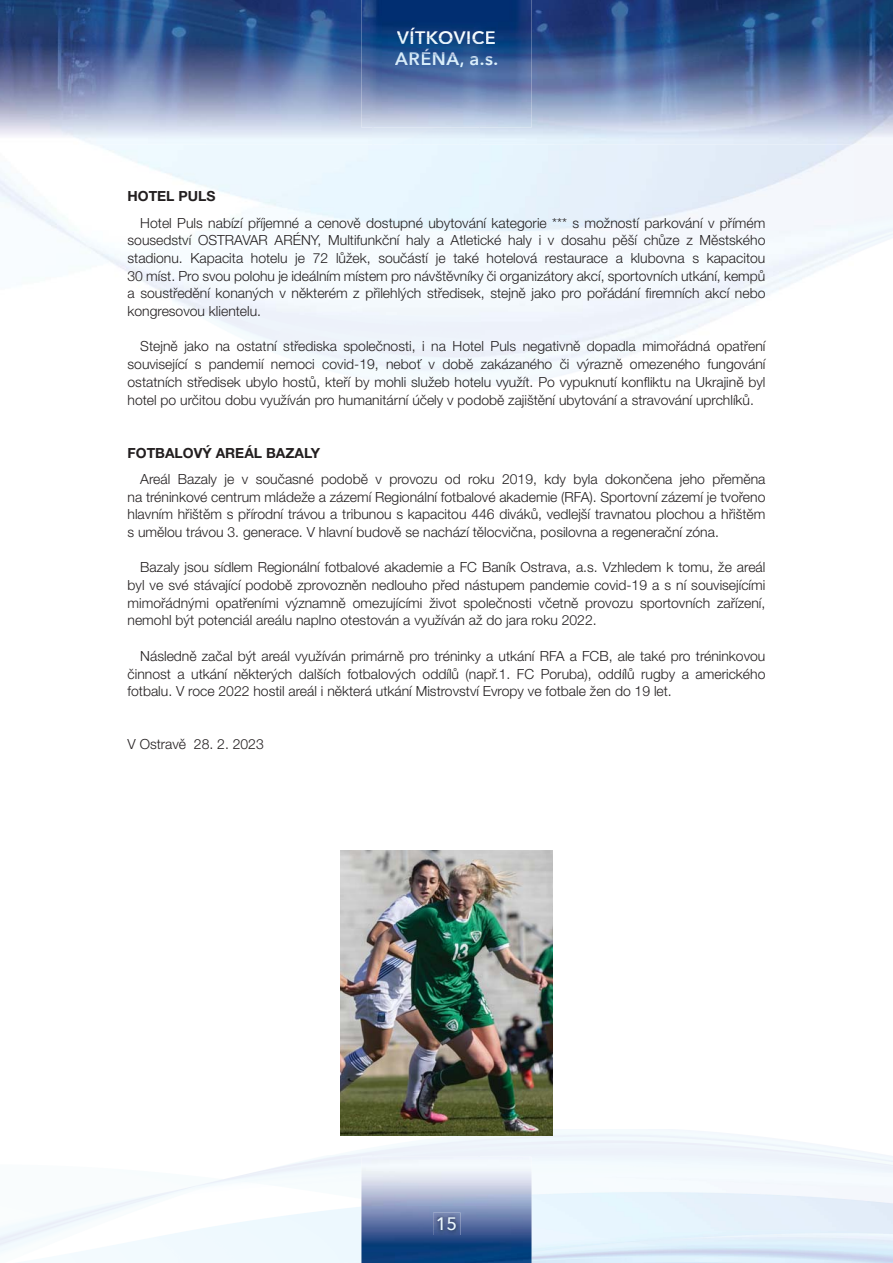
<style>
.page{position:relative;width:893px;height:1263px;background:#fff}
.page>*{position:absolute;margin:0;border:0;box-sizing:border-box;transform-origin:0 0}
.t1{font:600 18px/21.6px "Avenir Next";letter-spacing:.03em;color:#f8fcff}
.t2{font:500 18px "Avenir Next";color:#ecf8fe}
.t3{font:300 13.95px/17.7px "Helvetica Neue LT Pro";color:#231f20;text-align:justify}
.t4{font:700 13.95px "Helvetica Neue LT Pro";color:#231f20}
.s1{color:#f7fcfd}
.s2{color:#d6ebf9}
.s3{color:#d8edfa}
.s4{color:#cfdcf1}
.s5{color:#dbf0fc}
.s6{color:#cfdef2}
.s7{color:#ddf2fd}
.s8{color:#def2fd}
</style>
<div class="page">
<img style="left:480px;top:0;width:413px;height:145px">
<img style="left:0;top:0;width:372px;height:145px">
<img style="left:361px;top:0;width:170px;height:128px">
<img style="left:397px;top:27px;width:99px;height:17px">
<img style="left:395px;top:49px;width:102px;height:18px">
<img style="left:0;top:1135px;width:373px;height:128px">
<img style="left:480px;top:1129px;width:413px;height:43px">
<img style="left:373px;top:1135px;width:107px;height:22px">
<img style="left:361px;top:1157px;width:170px;height:106px">
<img style="left:433px;top:1213px;width:28px;height:22px">
<img style="left:437px;top:1217px;width:19px;height:13px">
<img style="left:340px;top:850px;width:213px;height:285px">
<p class="t1" style="left:395px;top:27px;width:105px">VÍ<span class="s1">TK</span>OVICE<br><span class="s2">AR</span><span class="s3">ÉN</span><span class="s4">A</span><span class="s5">,</span> <span class="s6">a</span><span class="s7">.s</span><span class="s8">.</span></p>
<p class="t4" style="left:128px;top:191px;width:89px">HOTEL PULS</p>
<p class="t3" style="left:128px;top:215px;width:639px;text-indent:13px">Hotel Puls nabízí příjemné a cenově dostupné ubytování kategorie *** s možností parkování v přímém sousedství OSTRAVAR ARÉNY, Multifunkční haly a Atletické haly i v dosahu pěší chůze z Městského stadionu. Kapacita hotelu je 72 lůžek, součástí je také hotelová restaurace a klubovna s kapacitou 30 míst. Pro svou polohu je ideálním místem pro návštěvníky či organizátory akcí, sportovních utkání, kempů a soustředění konaných v některém z přilehlých středisek, stejně jako pro pořádání firemních akcí nebo kongresovou klientelu.</p>
<p class="t3" style="left:128px;top:339px;width:639px;text-indent:13px">Stejně jako na ostatní střediska společnosti, i na Hotel Puls negativně dopadla mimořádná opatření související s pandemií nemoci covid-19, neboť v době zakázaného či výrazně omezeného fungování ostatních středisek ubylo hostů, kteří by mohli služeb hotelu využít. Po vypuknutí konfliktu na Ukrajině byl hotel po určitou dobu využíván pro humanitární účely v podobě zajištění ubytování a stravování uprchlíků.</p>
<p class="t4" style="left:128px;top:448px;width:194px">FOTBALOVÝ AREÁL BAZALY</p>
<p class="t3" style="left:128px;top:472px;width:639px;text-indent:13px">Areál Bazaly je v současné podobě v provozu od roku 2019, kdy byla dokončena jeho přeměna na tréninkové centrum mládeže a zázemí Regionální fotbalové akademie (RFA). Sportovní zázemí je tvořeno hlavním hřištěm s přírodní trávou a tribunou s kapacitou 446 diváků, vedlejší travnatou plochou a hřištěm s umělou trávou 3. generace. V hlavní budově se nachází tělocvična, posilovna a regenerační zóna.</p>
<p class="t3" style="left:128px;top:560px;width:639px;text-indent:13px">Bazaly jsou sídlem Regionální fotbalové akademie a FC Baník Ostrava, a.s. Vzhledem k tomu, že areál byl ve své stávající podobě zprovozněn nedlouho před nástupem pandemie covid-19 a s ní souvisejícími mimořádnými opatřeními významně omezujícími život společnosti včetně provozu sportovních zařízení, nemohl být potenciál areálu naplno otestován a využíván až do jara roku 2022.</p>
<p class="t3" style="left:128px;top:649px;width:639px;text-indent:13px">Následně začal být areál využíván primárně pro tréninky a utkání RFA a FCB, ale také pro tréninkovou činnost a utkání některých dalších fotbalových oddílů (např.1. FC Poruba), oddílů rugby a amerického fotbalu. V roce 2022 hostil areál i některá utkání Mistrovství Evropy ve fotbale žen do 19 let.</p>
<p class="t3" style="left:128px;top:737px;width:138px">V Ostravě 28. 2. 2023</p>
<p class="t2" style="left:436px;top:1212px;width:23px">15</p>
</div>
